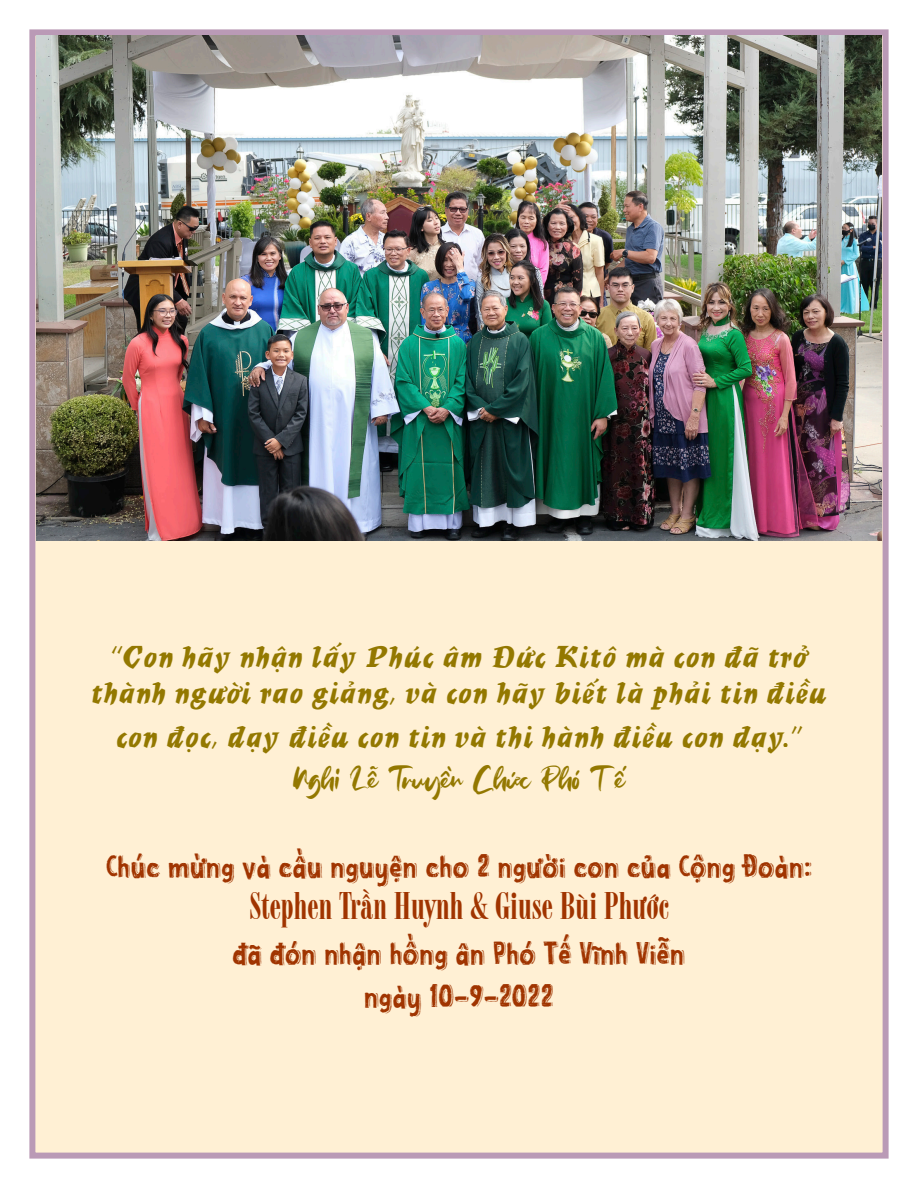
<style>
.page{position:relative;width:918px;height:1188px;background:#fff}
.page>*{position:absolute;margin:0;border:0;box-sizing:border-box;transform-origin:0 0}
.t1{font:36px "LNTH Hello Jones Free Trial";color:#a03400}
.t2{font:36px "UVN Mot Moi";color:#a03400}
.t3{font:36px "LNTH Wintersoul 2";color:#937800}
.t4{font:700 30px/36px "Mercurius Script";color:#937800;text-align:center}
</style>
<div class="page">
<div style="left:29px;top:29px;width:860px;height:1130px;background:#fff0d4;border:6px solid #ba9ab6"></div>
<img style="left:37px;top:35px;width:844px;height:506px">
<p class="t4" style="left:91px;top:637px;width:738px">“Con hãy nhận lấy Phúc âm Đức Kitô mà con đã trở thành người rao giảng, và con hãy biết là phải tin điều</p>
<p class="t4" style="left:116px;top:716px;width:688px">con đọc, dạy điều con tin và thi hành điều con dạy.”</p>
<p class="t3" style="left:293px;top:752px;width:334px">Nghi Lễ Truyền Chức Phó Tế</p>
<p class="t1" style="left:106px;top:841px;width:707px">Chúc mừng và cầu nguyện cho 2 người con của Cộng Đoàn:</p>
<p class="t2" style="left:249px;top:882px;width:421px">Stephen Trần Huynh &amp; Giuse Bùi Phước</p>
<p class="t1" style="left:233px;top:927px;width:454px">đã đón nhận hồng ân Phó Tế Vĩnh Viễn</p>
<p class="t1" style="left:364px;top:970px;width:191px">ngày 10-9-2022</p>
</div>
